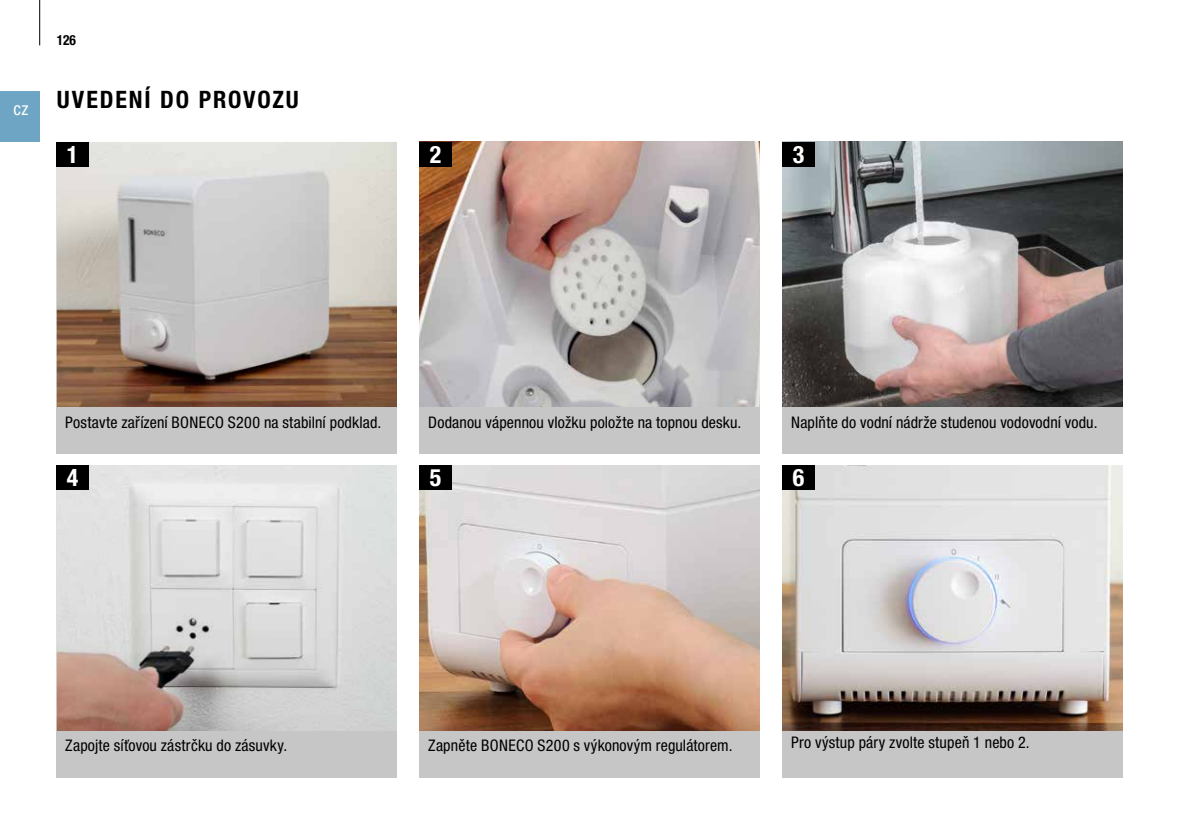
<style>
.page{position:relative;width:1191px;height:840px;background:#fff}
.page>*{position:absolute;margin:0;border:0;box-sizing:border-box;transform-origin:0 0}
.t1{font:700 condensed 24px "Helvetica Neue LTW1 G";letter-spacing:.075em;color:#000}
.t2{font:700 condensed 24px "Helvetica Neue LTW1 G";color:#fff}
.t3{font:condensed 16px "Helvetica Neue LTW1 G";letter-spacing:.01em;color:#000}
.t4{font:700 condensed 14px "Helvetica Neue LTW1 G";color:#000;scale:.96 1}
</style>
<div class="page">
<div style="left:0;top:91px;width:40px;height:51px;background:#6ea5c4"></div>
<hr style="left:39px;top:0;width:1px;height:45px;background:#000">
<img style="left:782px;top:142px;width:341px;height:265px">
<img style="left:57px;top:465px;width:340px;height:265px">
<img style="left:57px;top:142px;width:340px;height:265px">
<img style="left:420px;top:142px;width:340px;height:265px">
<img style="left:420px;top:465px;width:340px;height:265px">
<img style="left:782px;top:465px;width:341px;height:265px">
<div style="left:782px;top:407px;width:341px;height:47px;background:#c6c6c6"></div>
<div style="left:57px;top:730px;width:340px;height:47px;background:#c6c6c6"></div>
<div style="left:57px;top:407px;width:340px;height:47px;background:#c6c6c6"></div>
<div style="left:420px;top:407px;width:340px;height:47px;background:#c6c6c6"></div>
<div style="left:57px;top:142px;width:32px;height:25px;background:#000"></div>
<div style="left:57px;top:465px;width:32px;height:25px;background:#000"></div>
<div style="left:420px;top:142px;width:32px;height:25px;background:#000"></div>
<div style="left:782px;top:142px;width:32px;height:25px;background:#000"></div>
<div style="left:420px;top:730px;width:340px;height:47px;background:#c6c6c6"></div>
<div style="left:420px;top:465px;width:32px;height:25px;background:#000"></div>
<div style="left:782px;top:730px;width:341px;height:47px;background:#c6c6c6"></div>
<div style="left:782px;top:465px;width:32px;height:25px;background:#000"></div>
<p class="t4" style="left:57px;top:32px;width:21px">126</p>
<h1 class="t1" style="left:13px;top:85px;width:287px"><sub>cz</sub> UVEDENÍ DO PROVOZU</h1>
<h1 class="t2" style="left:67px;top:140px;width:13px">1</h1>
<h1 class="t2" style="left:430px;top:140px;width:13px">2</h1>
<h1 class="t2" style="left:793px;top:140px;width:13px">3</h1>
<p class="t3" style="left:65px;top:412px;width:318px">Postavte zařízení BONECO S200 na stabilní podklad.</p>
<p class="t3" style="left:428px;top:412px;width:315px">Dodanou vápennou vložku položte na topnou desku.</p>
<p class="t3" style="left:791px;top:412px;width:308px">Naplňte do vodní nádrže studenou vodovodní vodu.</p>
<h1 class="t2" style="left:67px;top:463px;width:13px">4</h1>
<p class="t3" style="left:65px;top:735px;width:223px">Zapojte síťovou zástrčku do zásuvky.</p>
<h1 class="t2" style="left:430px;top:463px;width:13px">5</h1>
<h1 class="t2" style="left:793px;top:463px;width:13px">6</h1>
<p class="t3" style="left:428px;top:735px;width:306px">Zapněte BONECO S200 s výkonovým regulátorem.</p>
<p class="t3" style="left:791px;top:732px;width:240px">Pro výstup páry zvolte stupeň 1 nebo 2.</p>
</div>
